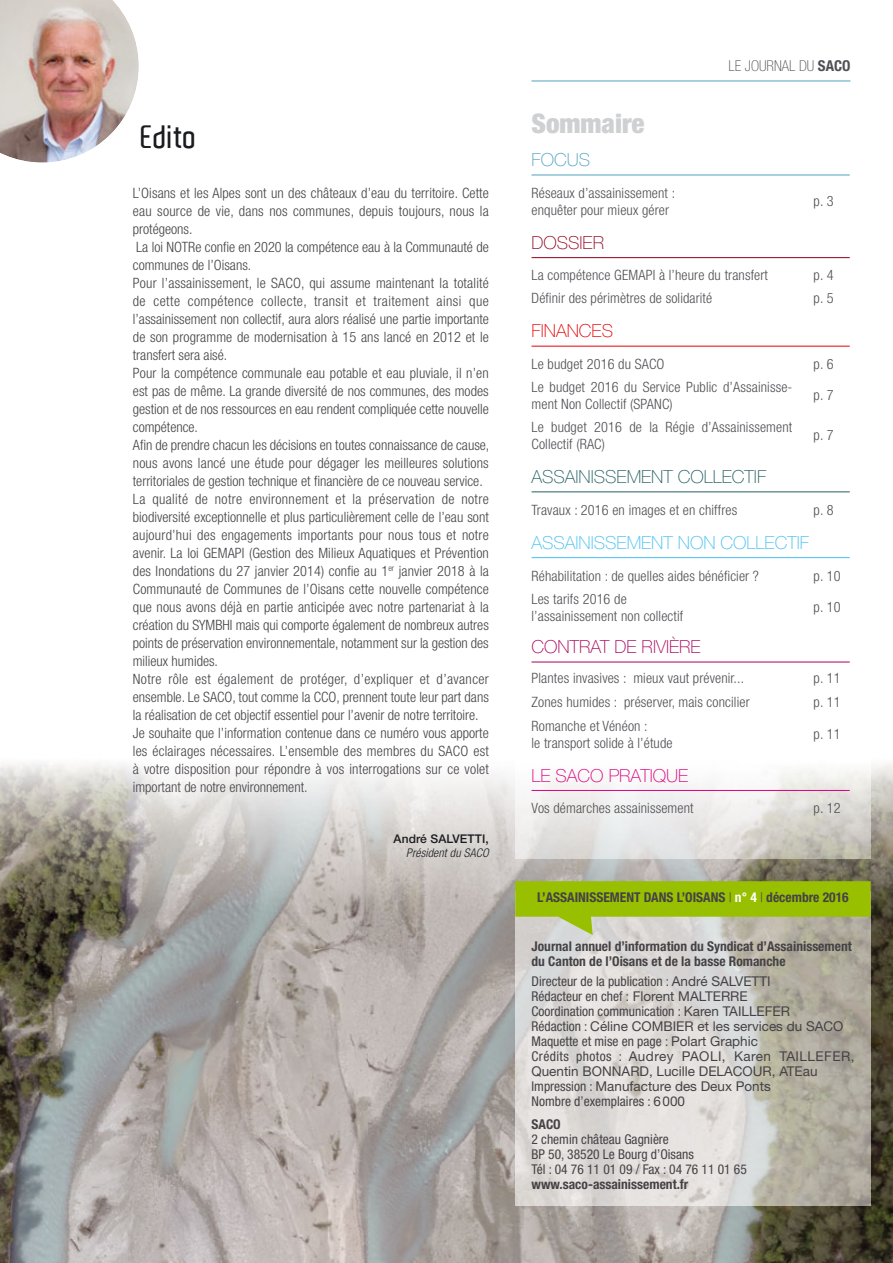
<style>
.page{position:relative;width:893px;height:1263px;background:#fff}
.page>*{position:absolute;margin:0;border:0;box-sizing:border-box;transform-origin:0 0}
.t1{font:600 31.5px "Aldo";color:#1b1c20}
.t2{font:900 condensed 27px "Helvetica Neue LT Std";color:#ced0d2}
.t3{font:100 18px "Helvetica Neue LT Std";color:#45c1f1}
.t4{font:100 18px "Helvetica Neue LT Std";color:#235f62}
.t5{font:100 18px "Helvetica Neue LT Std";color:#a8005c}
.t6{font:100 18px "Helvetica Neue LT Std";color:#db007e}
.t7{font:100 18px "Helvetica Neue LT Std";color:#e60005}
.t8{font:100 18px "Helvetica Neue LT Std";color:#93001c}
.t9{font:100 18px "Helvetica Neue LT Std";color:#52a1bd}
.t10{font:100 condensed 15px "Helvetica Neue LT Std";color:#504e53}
.t11{font:300 condensed 14.25px/18px "Helvetica Neue LT Std";letter-spacing:.005em;color:#454246}
.t12{font:300 condensed 14.25px/17.1px "Helvetica Neue LT Std";letter-spacing:.01em;color:#504e53}
.t13{font:13.5px/15px "Helvetica Neue LT Std";color:#454246}
.t14{font:700 condensed 13.5px/15px "Helvetica Neue LT Std";color:#454246}
.t15{font:condensed 13.5px/15px "Helvetica Neue LT Std";color:#454246}
.t16{font:italic 300 condensed 12px "Helvetica Neue LT Std";letter-spacing:.01em;color:#1b1c20}
.t17{font:500 12px "Helvetica Neue LT Std";letter-spacing:.01em;color:#1b1c20}
.s1{font-weight:700}
.s2{font-weight:300}
.s3{color:#fff}
.s4{font-stretch:condensed}
</style>
<div class="page">
<img style="left:0;top:763px;width:524px;height:500px">
<img style="left:841px;top:763px;width:52px;height:500px">
<img style="left:524px;top:859px;width:317px;height:22px">
<img style="left:524px;top:1205px;width:317px;height:58px">
<hr style="left:531px;top:81px;width:319px;height:1px;background:#52a1bd">
<img style="left:0;top:0;width:139px;height:163px">
<img style="left:515px;top:763px;width:356px;height:96px">
<img style="left:515px;top:935px;width:356px;height:270px">
<svg style="left:515px;top:881px;width:356px;height:54px;background:#a7c13e"></svg>
<hr style="left:531px;top:175px;width:319px;height:1px;background:#52a1bd">
<hr style="left:531px;top:257px;width:319px;height:1px;background:#93001c">
<hr style="left:531px;top:346px;width:319px;height:1px;background:#e60005">
<hr style="left:531px;top:492px;width:319px;height:1px;background:#235f62">
<hr style="left:531px;top:557px;width:319px;height:1px;background:#45c1f1">
<hr style="left:531px;top:662px;width:319px;height:1px;background:#a8005c">
<hr style="left:531px;top:790px;width:319px;height:1px;background:#db007e">
<h1 class="t1" style="left:141px;top:121px;width:58px">Edito</h1>
<p class="t11" style="left:133px;top:185px;width:358px">L’Oisans et les Alpes sont un des châteaux d’eau du territoire. Cette eau source de vie, dans nos communes, depuis toujours, nous la protégeons.<br>La loi NOTRe confie en 2020 la compétence eau à la Communauté de communes de l’Oisans.<br>Pour l’assainissement, le SACO, qui assume maintenant la totalité de cette compétence collecte, transit et traitement ainsi que l’assainissement non collectif, aura alors réalisé une partie importante de son programme de modernisation à 15 ans lancé en 2012 et le transfert sera aisé.<br>Pour la compétence communale eau potable et eau pluviale, il n’en est pas de même. La grande diversité de nos communes, des modes gestion et de nos ressources en eau rendent compliquée cette nouvelle compétence.<br>Afin de prendre chacun les décisions en toutes connaissance de cause, nous avons lancé une étude pour dégager les meilleures solutions territoriales de gestion technique et financière de ce nouveau service.<br>La qualité de notre environnement et la préservation de notre biodiversité exceptionnelle et plus particulièrement celle de l’eau sont aujourd’hui des engagements importants pour nous tous et notre avenir. La loi GEMAPI (Gestion des Milieux Aquatiques et Prévention des Inondations du 27 janvier 2014) confie au 1<sup>er</sup> janvier 2018 à la Communauté de Communes de l’Oisans cette nouvelle compétence que nous avons déjà en partie anticipée avec notre partenariat à la création du SYMBHI mais qui comporte également de nombreux autres points de préservation environnementale, notamment sur la gestion des milieux humides.<br>Notre rôle est également de protéger, d’expliquer et d’avancer ensemble. Le SACO, tout comme la CCO, prennent toute leur part dans la réalisation de cet objectif essentiel pour l’avenir de notre territoire.<br>Je souhaite que l’information contenue dans ce numéro vous apporte les éclairages nécessaires. L’ensemble des membres du SACO est à votre disposition pour répondre à vos interrogations sur ce volet important de notre environnement.</p>
<p class="t17" style="left:394px;top:834px;width:97px">André SALVETTI,</p>
<p class="t16" style="left:406px;top:848px;width:84px">Président du SACO</p>
<p class="t10" style="left:728px;top:60px;width:123px">LE JOURNAL DU <span class="s1">SACO</span></p>
<h2 class="t2" style="left:531px;top:114px;width:114px">Sommaire</h2>
<p class="t9" style="left:531px;top:153px;width:60px">FOCUS</p>
<p class="t12" style="left:531px;top:186px;width:145px">Réseaux d’assainissement : enquêter pour mieux gérer</p>
<p class="t12" style="left:814px;top:194px;width:21px">p. 3</p>
<p class="t8" style="left:531px;top:236px;width:74px">DOSSIER</p>
<p class="t12" style="left:531px;top:268px;width:238px">La compétence GEMAPI à l’heure du transfert</p>
<p class="t12" style="left:814px;top:268px;width:21px">p. 4</p>
<p class="t12" style="left:531px;top:291px;width:182px">Définir des périmètres de solidarité</p>
<p class="t12" style="left:814px;top:291px;width:21px">p. 5</p>
<p class="t7" style="left:531px;top:324px;width:83px">FINANCES</p>
<p class="t12" style="left:531px;top:357px;width:134px">Le budget 2016 du SACO</p>
<p class="t12" style="left:814px;top:357px;width:21px">p. 6</p>
<p class="t12" style="left:531px;top:380px;width:262px">Le budget 2016 du Service Public d’Assainisse&shy;ment Non Collectif (SPANC)</p>
<p class="t12" style="left:814px;top:388px;width:21px">p. 7</p>
<p class="t12" style="left:531px;top:420px;width:262px">Le budget 2016 de la Régie d’Assainissement<br>Collectif (RAC)</p>
<p class="t12" style="left:814px;top:428px;width:21px">p. 7</p>
<p class="t4" style="left:531px;top:470px;width:236px">ASSAINISSEMENT COLLECTIF</p>
<p class="t12" style="left:531px;top:502px;width:207px">Travaux : 2016 en images et en chiffres</p>
<p class="t12" style="left:814px;top:502px;width:21px">p. 8</p>
<p class="t3" style="left:531px;top:536px;width:279px">ASSAINISSEMENT NON COLLECTIF</p>
<p class="t12" style="left:531px;top:568px;width:229px">Réhabilitation : de quelles aides bénéficier ?</p>
<p class="t12" style="left:814px;top:568px;width:28px">p. 10</p>
<p class="t12" style="left:531px;top:591px;width:153px">Les tarifs 2016 de l’assainissement non collectif</p>
<p class="t12" style="left:814px;top:600px;width:28px">p. 10</p>
<p class="t5" style="left:531px;top:640px;width:171px">CONTRAT DE RIVIÈRE</p>
<p class="t12" style="left:531px;top:671px;width:214px">Plantes invasives : mieux vaut prévenir...</p>
<p class="t12" style="left:814px;top:671px;width:28px">p. 11</p>
<p class="t12" style="left:531px;top:695px;width:220px">Zones humides : préserver, mais concilier</p>
<p class="t12" style="left:814px;top:695px;width:28px">p. 11</p>
<p class="t12" style="left:531px;top:718px;width:143px">Romanche et Vénéon :<br>le transport solide à l’étude</p>
<p class="t12" style="left:814px;top:727px;width:28px">p. 11</p>
<p class="t6" style="left:531px;top:769px;width:158px">LE SACO PRATIQUE</p>
<p class="t12" style="left:531px;top:801px;width:164px">Vos démarches assainissement</p>
<p class="t12" style="left:814px;top:801px;width:28px">p. 12</p>
<p class="t14" style="left:537px;top:891px;width:313px">L’ASSAINISSEMENT DANS L’OISANS <span class="s2">|</span> <span class="s3">n° 4</span> <span class="s2">|</span> décembre 2016</p>
<p class="t14" style="left:531px;top:940px;width:322px">Journal annuel d’information du Syndicat d’Assainissement du Canton de l’Oisans et de la basse Romanche</p>
<p class="t13" style="left:531px;top:975px;width:325px"><span class="s4">Directeur de la publication :</span> André SALVETTI<br><span class="s4">Rédacteur en chef :</span> Florent MALTERRE<br><span class="s4">Coordination communication :</span> Karen TAILLEFER<br><span class="s4">Rédaction :</span> Céline COMBIER et les services du SACO <span class="s4">Maquette et mise en page :</span> Polart Graphic<br><span class="s4">Crédits photos :</span> Audrey PAOLI, Karen TAILLEFER, Quentin BONNARD, Lucille DELACOUR, ATEau <span class="s4">Impression :</span> Manufacture des Deux Ponts<br><span class="s4">Nombre d’exemplaires :</span> 6 000</p>
<p class="t14" style="left:531px;top:1118px;width:31px">SACO</p>
<p class="t15" style="left:531px;top:1133px;width:217px">2 chemin château Gagnière<br>BP 50, 38520 Le Bourg d’Oisans<br>Tél : 04 76 11 01 09 / Fax : 04 76 11 01 65</p>
<p class="t14" style="left:531px;top:1178px;width:158px">www.saco-assainissement.fr</p>
</div>
